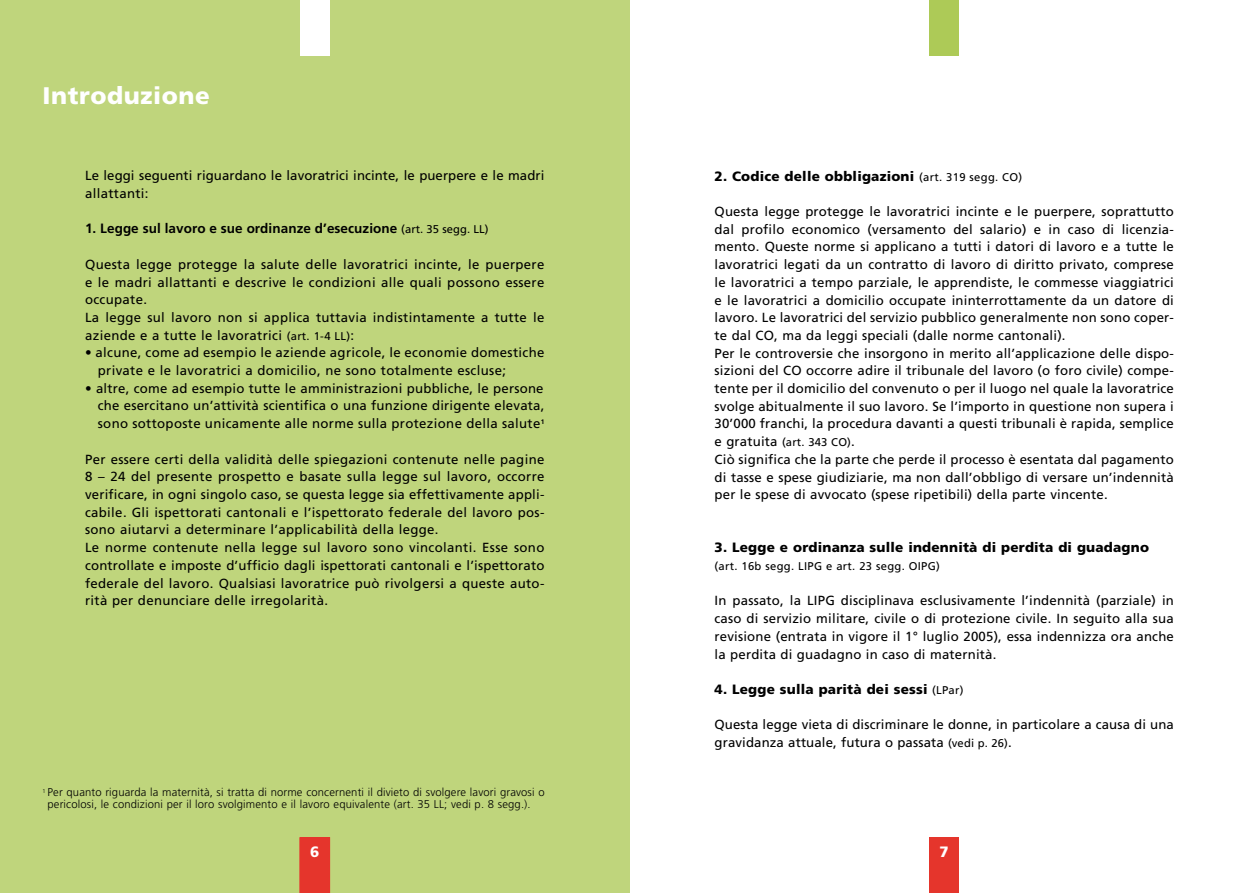
<style>
.page{position:relative;width:1259px;height:893px;background:#fff}
.page>*{position:absolute;margin:0;border:0;box-sizing:border-box;transform-origin:0 0}
.t1{font:900 24px "Frutiger";letter-spacing:.025em;color:#fff}
.t2{font:900 15px "Frutiger";color:#fff}
.t3{font:900 13.5px "Frutiger";letter-spacing:.015em;color:#000}
.t4{font:700 13.5px "Frutiger";letter-spacing:.005em;color:#000}
.t5{font:13.2px/17.7px "Frutiger";letter-spacing:.015em;color:#000}
.t6{font:300 11.25px/12px "Frutiger";letter-spacing:.015em;color:#000}
.t7{font:11.25px "Frutiger";letter-spacing:.025em;color:#000}
.s1{font-weight:400;font-size:11.25px}
.s2{font-size:11.25px}
.s3{font-size:13.2px}
</style>
<div class="page">
<div style="left:0;top:0;width:629px;height:893px;background:#bfd57c"></div>
<div style="left:929px;top:0;width:30px;height:55px;background:#adca57"></div>
<div style="left:929px;top:838px;width:30px;height:55px;background:#e5352c"></div>
<div style="left:300px;top:837px;width:30px;height:56px;background:#e5352c"></div>
<div style="left:300px;top:0;width:30px;height:55px;background:#fff"></div>
<h1 class="t1" style="left:43px;top:81px;width:169px">Introduzione</h1>
<p class="t5" style="left:85px;top:167px;width:461px">Le leggi seguenti riguardano le lavoratrici incinte, le puerpere e le madri allattanti:</p>
<p class="t4" style="left:85px;top:221px;width:405px">1. Legge sul lavoro e sue ordinanze d’esecuzione <span class="s1">(art. 35 segg. LL)</span></p>
<p class="t5" style="left:85px;top:255px;width:461px">Questa legge protegge la salute delle lavoratrici incinte, le puerpere e le madri allattanti e descrive le condizioni alle quali possono essere occupate.<br>La legge sul lavoro non si applica tuttavia indistintamente a tutte le aziende e a tutte le lavoratrici <span class="s2">(art. 1-4 LL)</span>:</p>
<p class="t5" style="left:98px;top:344px;width:448px;text-indent:-13px">• alcune, come ad esempio le aziende agricole, le economie domestiche private e le lavoratrici a domicilio, ne sono totalmente escluse;</p>
<p class="t5" style="left:98px;top:379px;width:448px;text-align:justify;text-indent:-13px">• altre, come ad esempio tutte le amministrazioni pubbliche, le persone che esercitano un’attività scientifica o una funzione dirigente elevata, sono sottoposte unicamente alle norme sulla protezione della salute<sup>1</sup></p>
<p class="t5" style="left:85px;top:450px;width:461px">Per essere certi della validità delle spiegazioni contenute nelle pagine 8 – 24 del presente prospetto e basate sulla legge sul lavoro, occorre verificare, in ogni singolo caso, se questa legge sia effettivamente appli&shy;cabile. Gli ispettorati cantonali e l’ispettorato federale del lavoro pos&shy;sono aiutarvi a determinare l’applicabilità della legge.<br>Le norme contenute nella legge sul lavoro sono vincolanti. Esse sono controllate e imposte d’ufficio dagli ispettorati cantonali e l’ispettorato federale del lavoro. Qualsiasi lavoratrice può rivolgersi a queste auto&shy;rità per denunciare delle irregolarità.</p>
<p class="t6" style="left:48px;top:786px;width:498px;text-indent:-5px"><sup>1</sup> Per quanto riguarda la maternità, si tratta di norme concernenti il divieto di svolgere lavori gravosi o pericolosi, le condizioni per il loro svolgimento e il lavoro equivalente (art. 35 LL; vedi p. 8 segg.).</p>
<p class="t2" style="left:310px;top:843px;width:11px">6</p>
<p class="t3" style="left:714px;top:168px;width:309px">2. Codice delle obbligazioni <span class="s1">(art. 319 segg. CO)</span></p>
<p class="t5" style="left:714px;top:202px;width:461px">Questa legge protegge le lavoratrici incinte e le puerpere, soprattutto dal profilo economico (versamento del salario) e in caso di licenzia&shy;mento. Queste norme si applicano a tutti i datori di lavoro e a tutte le lavoratrici legati da un contratto di lavoro di diritto privato, comprese le lavoratrici a tempo parziale, le apprendiste, le commesse viaggiatrici e le lavoratrici a domicilio occupate ininterrottamente da un datore di lavoro. Le lavoratrici del servizio pubblico generalmente non sono coper&shy;te dal CO, ma da leggi speciali (dalle norme cantonali).<br>Per le controversie che insorgono in merito all’applicazione delle dispo&shy;sizioni del CO occorre adire il tribunale del lavoro (o foro civile) compe&shy;tente per il domicilio del convenuto o per il luogo nel quale la lavoratrice svolge abitualmente il suo lavoro. Se l’importo in questione non supera i 30’000 franchi, la procedura davanti a questi tribunali è rapida, semplice</p>
<p class="t7" style="left:714px;top:436px;width:142px"><span class="s3">e gratuita</span> (art. 343 CO)<span class="s3">.</span></p>
<p class="t5" style="left:714px;top:450px;width:461px;text-align:justify">Ciò significa che la parte che perde il processo è esentata dal pagamento di tasse e spese giudiziarie, ma non dall’obbligo di versare un’indennità per le spese di avvocato (spese ripetibili) della parte vincente.</p>
<p class="t3" style="left:714px;top:539px;width:436px">3. Legge e ordinanza sulle indennità di perdita di guadagno</p>
<p class="t7" style="left:714px;top:559px;width:227px">(art. 16b segg. LIPG e art. 23 segg. OIPG)</p>
<p class="t5" style="left:714px;top:592px;width:461px;text-align:justify">In passato, la LIPG disciplinava esclusivamente l’indennità (parziale) in caso di servizio militare, civile o di protezione civile. In seguito alla sua revisione (entrata in vigore il 1° luglio 2005), essa indennizza ora anche la perdita di guadagno in caso di maternità.</p>
<p class="t3" style="left:714px;top:681px;width:250px">4. Legge sulla parità dei sessi <span class="s1">(LPar)</span></p>
<p class="t5" style="left:714px;top:716px;width:461px">Questa legge vieta di discriminare le donne, in particolare a causa di una gravidanza attuale, futura o passata <span class="s2">(vedi p. 26)</span>.</p>
<p class="t2" style="left:939px;top:842px;width:11px">2</p>
<p class="t2" style="left:939px;top:842px;width:11px">7</p>
</div>
